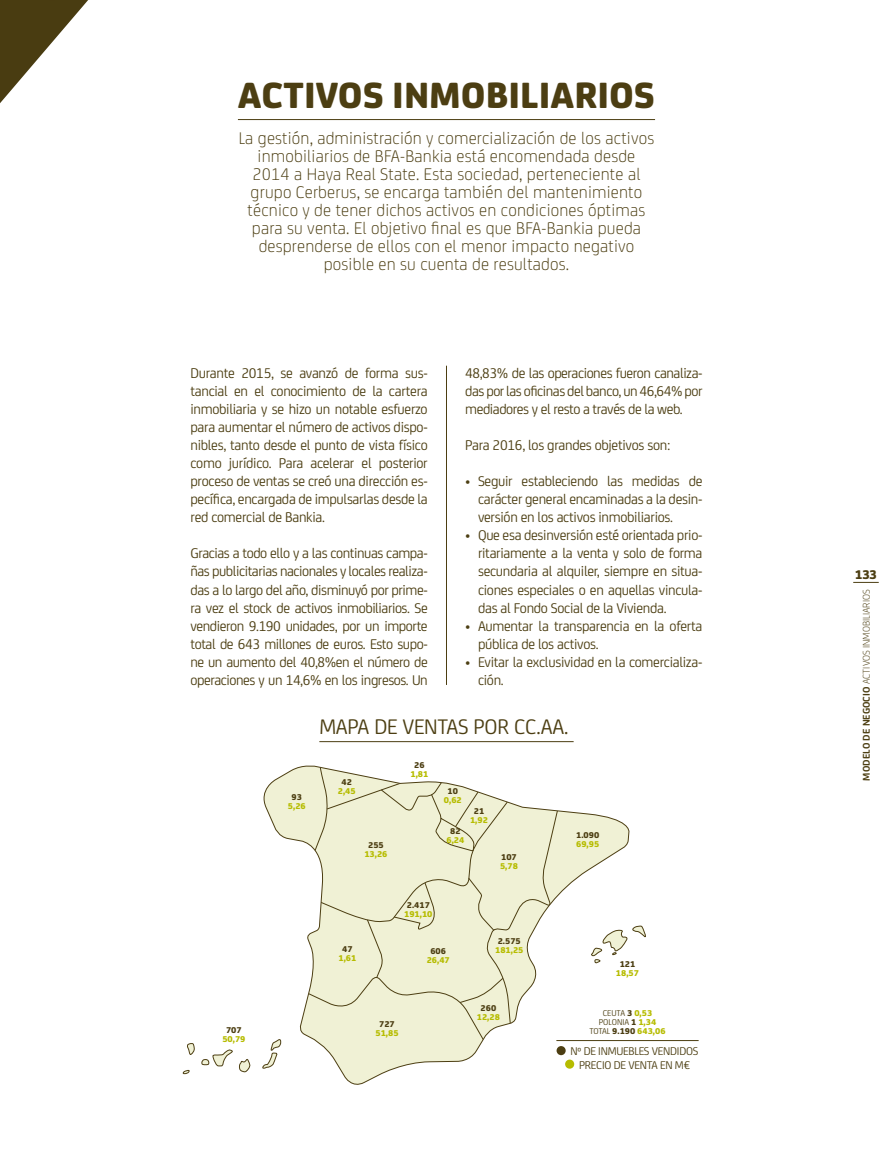
<style>
.page{position:relative;width:893px;height:1149px;background:#fff}
.page>*{position:absolute;margin:0;border:0;box-sizing:border-box;transform-origin:0 0}
.t1{font:800 39px "Bankia";color:#4c3e12}
.t2{font:22.5px "Bankia";letter-spacing:-.01em;color:#4c3e12}
.t3{font:300 18px/18px "Bankia";letter-spacing:.01em;color:#4c3e12;text-align:center}
.t4{font:15px/18px "Bankia";letter-spacing:-.02em;color:#4c3e12;text-align:justify}
.t5{font:800 13.5px "Bankia";color:#4c3e12}
.t6{font:12px "Bankia";letter-spacing:-.02em;color:#4c3e12}
.t7{font:300 10.5px "Bankia";color:#4c3e12}
.t8{font:800 9px "Bankia";color:#b6bc00}
.t9{font:800 9px "Bankia";color:#4c3e12}
.t10{font:9px/9px "Bankia";color:#4c3e12;text-align:center}
.s1{font-weight:800}
.s2{font-weight:800;color:#b6bc00}
.s3{font-weight:700}
</style>
<div class="page">
<img style="left:0;top:0;width:88px;height:103px">
<svg style="left:632px;top:925px;width:14px;height:13px"></svg>
<svg style="left:263px;top:765px;width:367px;height:320px"></svg>
<svg style="left:853px;top:582px;width:26px;height:1px"></svg>
<hr style="left:446px;top:365px;width:1px;height:319px;background:#4c3e12">
<hr style="left:238px;top:119px;width:417px;height:1px;background:#4c3e12">
<hr style="left:319px;top:741px;width:255px;height:1px;background:#4c3e12">
<hr style="left:556px;top:1039px;width:143px;height:1px;background:#4c3e12">
<svg style="left:557px;top:1045px;width:9px;height:9px"></svg>
<div style="left:565px;top:1059px;width:9px;height:9px;background:#b6bc00;border-radius:50%"></div>
<svg style="left:182px;top:1038px;width:99px;height:36px"></svg>
<h1 class="t1" style="left:238px;top:65px;width:419px">ACTIVOS INMOBILIARIOS</h1>
<p class="t3" style="left:239px;top:128px;width:417px">La gestión, administración y comercialización de los activos inmobiliarios de BFA-Bankia está encomendada desde 2014 a Haya Real State. Esta sociedad, perteneciente al grupo Cerberus, se encarga también del mantenimiento técnico y de tener dichos activos en condiciones óptimas para su venta. El objetivo final es que BFA-Bankia pueda desprenderse de ellos con el menor impacto negativo posible en su cuenta de resultados.</p>
<p class="t4" style="left:190px;top:363px;width:239px">Durante 2015, se avanzó de forma sus&shy;tancial en el conocimiento de la cartera inmobiliaria y se hizo un notable esfuerzo para aumentar el número de activos dispo&shy;nibles, tanto desde el punto de vista físico como jurídico. Para acelerar el posterior proceso de ventas se creó una dirección es&shy;pecífica, encargada de impulsarlas desde la red comercial de Bankia.</p>
<p class="t4" style="left:190px;top:543px;width:239px">Gracias a todo ello y a las continuas campa&shy;ñas publicitarias nacionales y locales realiza&shy;das a lo largo del año, disminuyó por prime&shy;ra vez el stock de activos inmobiliarios. Se vendieron 9.190 unidades, por un importe total de 643 millones de euros. Esto supo&shy;ne un aumento del 40,8%en el número de operaciones y un 14,6% en los ingresos. Un</p>
<p class="t4" style="left:465px;top:363px;width:239px">48,83% de las operaciones fueron canaliza&shy;das por las oficinas del banco, un 46,64% por mediadores y el resto a través de la web.</p>
<p class="t4" style="left:465px;top:435px;width:207px">Para 2016, los grandes objetivos son:</p>
<p class="t4" style="left:478px;top:471px;width:226px;text-indent:-13px">• Seguir estableciendo las medidas de carácter general encaminadas a la desin&shy;versión en los activos inmobiliarios.</p>
<p class="t4" style="left:478px;top:525px;width:226px;text-indent:-13px">• Que esa desinversión esté orientada prio&shy;ritariamente a la venta y solo de forma secundaria al alquiler, siempre en situa&shy;ciones especiales o en aquellas vincula&shy;das al Fondo Social de la Vivienda.</p>
<p class="t4" style="left:478px;top:615px;width:226px;text-indent:-13px">• Aumentar la transparencia en la oferta pública de los activos.</p>
<p class="t4" style="left:478px;top:651px;width:226px;text-indent:-13px">• Evitar la exclusividad en la comercializa&shy;ción.</p>
<p class="t9" style="left:226px;top:1022px;width:17px">707</p>
<p class="t8" style="left:222px;top:1031px;width:25px">50,79</p>
<p class="t9" style="left:292px;top:789px;width:12px">93</p>
<p class="t8" style="left:288px;top:798px;width:19px">5,26</p>
<h2 class="t2" style="left:319px;top:710px;width:251px">MAPA DE VENTAS POR CC.AA.</h2>
<p class="t9" style="left:342px;top:774px;width:12px">42</p>
<p class="t8" style="left:338px;top:783px;width:19px">2,45</p>
<p class="t9" style="left:368px;top:838px;width:17px">255</p>
<p class="t8" style="left:364px;top:847px;width:25px">13,26</p>
<p class="t9" style="left:414px;top:758px;width:12px">26</p>
<p class="t8" style="left:410px;top:767px;width:19px">1,81</p>
<p class="t9" style="left:448px;top:784px;width:12px">10</p>
<p class="t8" style="left:444px;top:793px;width:19px">0,62</p>
<p class="t9" style="left:474px;top:804px;width:12px">21</p>
<p class="t8" style="left:470px;top:813px;width:19px">1,92</p>
<p class="t9" style="left:450px;top:823px;width:12px">82</p>
<p class="t8" style="left:446px;top:832px;width:19px">6,24</p>
<p class="t9" style="left:501px;top:850px;width:17px">107</p>
<p class="t8" style="left:500px;top:859px;width:19px">5,78</p>
<p class="t9" style="left:407px;top:897px;width:25px">2.417</p>
<p class="t8" style="left:404px;top:906px;width:30px">191,10</p>
<p class="t9" style="left:498px;top:933px;width:25px">2.575</p>
<p class="t9" style="left:342px;top:941px;width:12px">47</p>
<p class="t8" style="left:495px;top:942px;width:30px">181,25</p>
<p class="t8" style="left:338px;top:950px;width:19px">1,61</p>
<p class="t9" style="left:430px;top:943px;width:17px">606</p>
<p class="t8" style="left:427px;top:952px;width:25px">26,47</p>
<p class="t9" style="left:379px;top:1016px;width:17px">727</p>
<p class="t8" style="left:375px;top:1025px;width:25px">51,85</p>
<p class="t9" style="left:481px;top:1001px;width:17px">260</p>
<p class="t8" style="left:477px;top:1010px;width:25px">12,28</p>
<p class="t9" style="left:576px;top:827px;width:25px">1.090</p>
<p class="t8" style="left:576px;top:836px;width:25px">69,95</p>
<p class="t9" style="left:620px;top:956px;width:17px">121</p>
<p class="t8" style="left:616px;top:965px;width:25px">18,57</p>
<p class="t10" style="left:589px;top:1007px;width:78px">CEUTA <span class="s1">3</span> <span class="s2">0,53<br></span>POLONIA <span class="s1">1</span> <span class="s2">1,34<br></span>TOTAL <span class="s1">9.190</span> <span class="s2">643,06</span></p>
<p class="t6" style="left:571px;top:1042px;width:53px">Nº de inmuebles</p>
<p class="t6" style="left:652px;top:1042px;width:13px">vendidos</p>
<p class="t6" style="left:579px;top:1055px;width:12px">Precio</p>
<p class="t6" style="left:614px;top:1055px;width:28px">de venta</p>
<p class="t6" style="left:660px;top:1055px;width:31px">en M€</p>
<p class="t5" style="left:855px;top:563px;width:24px">133</p>
<p class="t7" style="left:859px;top:780px;width:192px;rotate:-90deg"><span class="s3">MODELO DE NEGOCIO</span> ACTIVOS INMOBILIARIOS</p>
</div>
